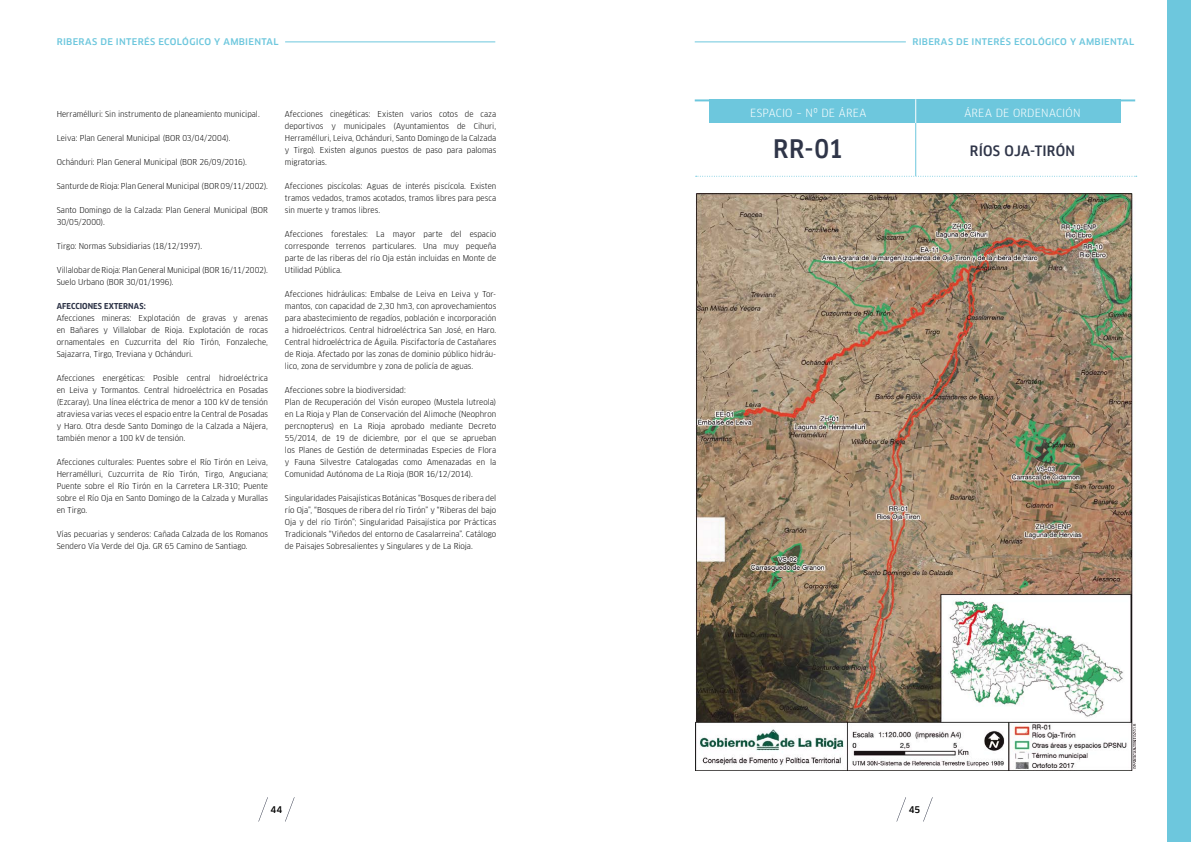
<style>
.page{position:relative;width:1191px;height:842px;background:#fff}
.page>*{position:absolute;margin:0;border:0;box-sizing:border-box;transform-origin:0 0}
.t1{font:500 25px "Clan Offc Pro Narr";color:#2f3548}
.t2{font:500 14px "Clan Offc Pro Narr";letter-spacing:.015em;color:#2f3548}
.t3{font:11px "Clan Offc Pro Narr";letter-spacing:.02em;color:#fff}
.t4{font:500 9px "Clan Offc Pro";letter-spacing:.03em;color:#6dc7dd}
.t5{font:500 9px "Clan Offc Pro";color:#000}
.t6{font:8px/12px "Clan Offc Pro Narr";color:#000;text-align:justify}
.t7{font:700 8px "Clan Offc Pro Narr";letter-spacing:.01em;color:#2f3548}
</style>
<div class="page">
<svg style="left:258px;top:797px;width:10px;height:24px"></svg>
<svg style="left:285px;top:798px;width:9px;height:23px"></svg>
<svg style="left:896px;top:797px;width:10px;height:24px"></svg>
<svg style="left:923px;top:798px;width:9px;height:23px"></svg>
<div style="left:1167px;top:0;width:24px;height:842px;background:#6dc7dd"></div>
<hr style="left:694px;top:42px;width:212px;height:1px;background:#6dc7dd">
<hr style="left:285px;top:42px;width:210px;height:1px;background:#6dc7dd">
<div style="left:710px;top:100px;width:411px;height:23px;background:#6dc7dd"></div>
<img style="left:695px;top:194px;width:440px;height:576px">
<svg style="left:695px;top:176px;width:441px;height:1px"></svg>
<hr style="left:915px;top:123px;width:1px;height:53px;background:#6dc7dd">
<hr style="left:694px;top:99px;width:441px;height:2px;background:#6dc7dd">
<svg style="left:915px;top:99px;width:1px;height:24px"></svg>
<p class="t4" style="left:57px;top:36px;width:223px">RIBERAS DE INTERÉS ECOLÓGICO Y AMBIENTAL</p>
<p class="t4" style="left:912px;top:36px;width:223px">RIBERAS DE INTERÉS ECOLÓGICO Y AMBIENTAL</p>
<p class="t6" style="left:57px;top:108px;width:205px">Herramélluri: Sin instrumento de planeamiento municipal.</p>
<p class="t6" style="left:57px;top:132px;width:175px">Leiva: Plan General Municipal (BOR 03/04/2004).</p>
<p class="t6" style="left:57px;top:156px;width:192px">Ochánduri: Plan General Municipal (BOR 26/09/2016).</p>
<p class="t6" style="left:57px;top:180px;width:213px">Santurde de Rioja: Plan General Municipal (BOR 09/11/2002).</p>
<p class="t6" style="left:57px;top:204px;width:213px">Santo Domingo de la Calzada: Plan General Municipal (BOR<br>30/05/2000).</p>
<p class="t6" style="left:57px;top:240px;width:147px">Tirgo: Normas Subsidiarias (18/12/1997).</p>
<p class="t6" style="left:57px;top:264px;width:213px">Villalobar de Rioja: Plan General Municipal (BOR 16/11/2002).<br>Suelo Urbano (BOR 30/01/1996).</p>
<p class="t7" style="left:57px;top:301px;width:90px">AFECCIONES EXTERNAS:</p>
<p class="t6" style="left:57px;top:312px;width:213px">Afecciones mineras: Explotación de gravas y arenas en Bañares y Villalobar de Rioja. Explotación de rocas ornamentales en Cuzcurrita del Río Tirón, Fonzaleche, Sajazarra, Tirgo, Treviana y Ochánduri.</p>
<p class="t6" style="left:57px;top:372px;width:213px">Afecciones energéticas: Posible central hidroeléctrica en Leiva y Tormantos. Central hidroeléctrica en Posadas (Ezcaray). Una línea eléctrica de menor a 100 kV de tensión atraviesa varias veces el espacio entre la Central de Posadas y Haro. Otra desde Santo Domingo de la Calzada a Nájera, también menor a 100 kV de tensión.</p>
<p class="t6" style="left:57px;top:456px;width:213px">Afecciones culturales: Puentes sobre el Río Tirón en Leiva, Herramélluri, Cuzcurrita de Río Tirón, Tirgo, Anguciana; Puente sobre el Río Tirón en la Carretera LR-310; Puente sobre el Río Oja en Santo Domingo de la Calzada y Murallas en Tirgo.</p>
<p class="t6" style="left:57px;top:528px;width:213px">Vías pecuarias y senderos: Cañada Calzada de los Romanos<br>Sendero Vía Verde del Oja. GR 65 Camino de Santiago.</p>
<p class="t6" style="left:285px;top:108px;width:213px">Afecciones cinegéticas: Existen varios cotos de caza deportivos y municipales (Ayuntamientos de Cihuri, Herramélluri, Leiva, Ochánduri, Santo Domingo de la Calzada y Tirgo). Existen algunos puestos de paso para palomas migratorias.</p>
<p class="t6" style="left:285px;top:180px;width:213px">Afecciones piscícolas: Aguas de interés piscícola. Existen tramos vedados, tramos acotados, tramos libres para pesca sin muerte y tramos libres.</p>
<p class="t6" style="left:285px;top:228px;width:213px">Afecciones forestales: La mayor parte del espacio corresponde terrenos particulares. Una muy pequeña parte de las riberas del río Oja están incluidas en Monte de Utilidad Pública.</p>
<p class="t6" style="left:285px;top:288px;width:213px">Afecciones hidráulicas: Embalse de Leiva en Leiva y Tor&shy;mantos, con capacidad de 2,30 hm3, con aprovechamientos para abastecimiento de regadíos, población e incorporación a hidroeléctricos. Central hidroeléctrica San José, en Haro.<br>Central hidroeléctrica de Águila. Piscifactoría de Castañares de Rioja. Afectado por las zonas de dominio público hidráu&shy;lico, zona de servidumbre y zona de policía de aguas.</p>
<p class="t6" style="left:285px;top:384px;width:213px;text-align:left">Afecciones sobre la biodiversidad:<br>Plan de Recuperación del Visón europeo (Mustela lutreola) en La Rioja y Plan de Conservación del Alimoche (Neophron percnopterus) en La Rioja aprobado mediante Decreto 55/2014, de 19 de diciembre, por el que se aprueban los Planes de Gestión de determinadas Especies de Flora y Fauna Silvestre Catalogadas como Amenazadas en la Comunidad Autónoma de La Rioja (BOR 16/12/2014).</p>
<p class="t6" style="left:285px;top:492px;width:213px">Singularidades Paisajísticas Botánicas “Bosques de ribera del río Oja”, “Bosques de ribera del río Tirón” y “Riberas del bajo Oja y del río Tirón”; Singularidad Paisajística por Prácticas Tradicionals “Viñedos del entorno de Casalarreina”. Catálogo de Paisajes Sobresalientes y Singulares y de La Rioja.</p>
<h3 class="t3" style="left:750px;top:106px;width:118px">ESPACIO – Nº DE ÁREA</h3>
<h1 class="t1" style="left:773px;top:134px;width:71px">RR-01</h1>
<h3 class="t3" style="left:964px;top:106px;width:118px">ÁREA DE ORDENACIÓN</h3>
<h2 class="t2" style="left:969px;top:143px;width:107px">RÍOS OJA-TIRÓN</h2>
<p class="t5" style="left:270px;top:804px;width:14px">44</p>
<p class="t5" style="left:908px;top:804px;width:13px">45</p>
</div>
